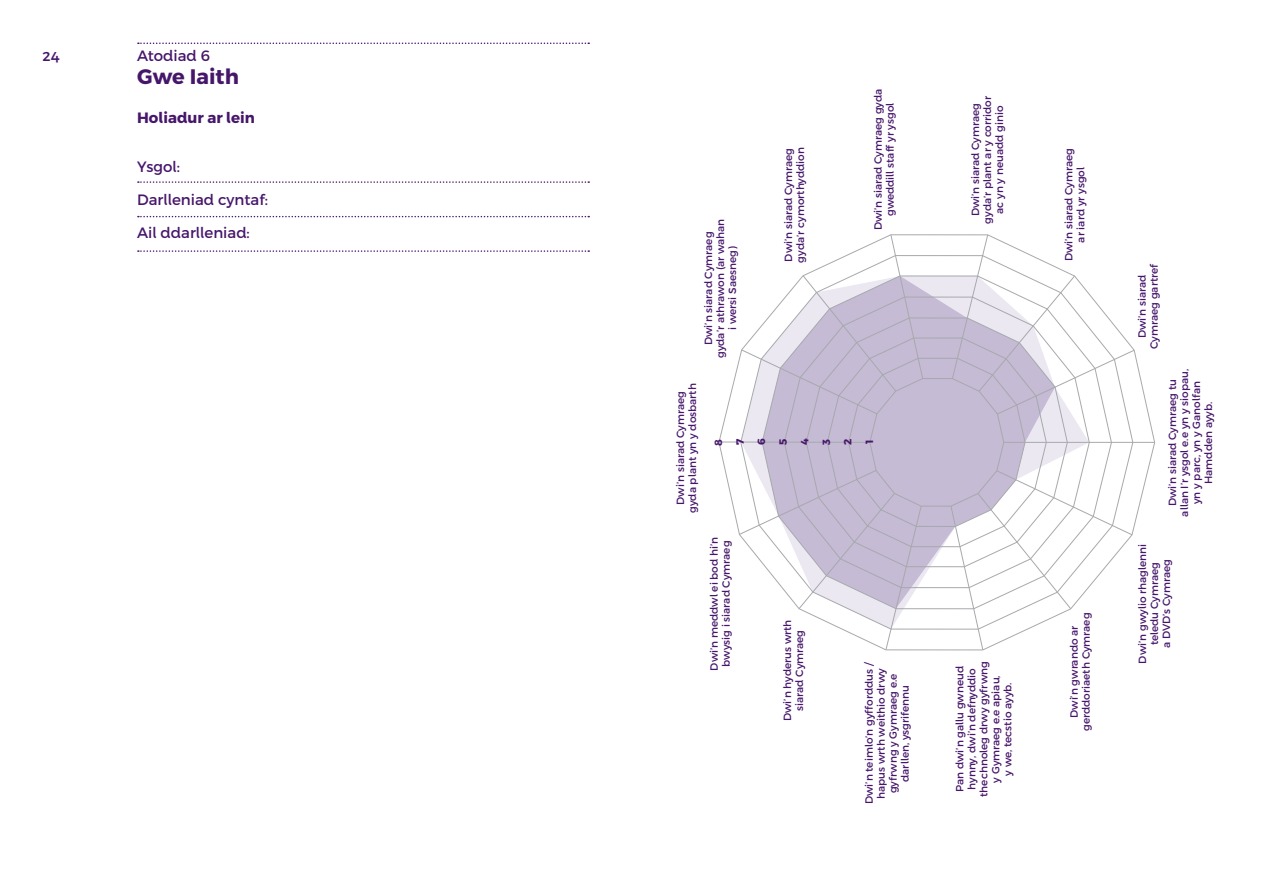
<style>
.page{position:relative;width:1263px;height:893px;background:#fff}
.page>*{position:absolute;margin:0;border:0;box-sizing:border-box;transform-origin:0 0}
.t1{font:700 21px "Cymraeg";color:#46166b}
.t2{font:15px "Cymraeg";color:#46166b}
.t3{font:700 15px "Cymraeg";color:#46166b}
.t4{font:15px "Cymraeg Alternates";color:#46166b}
.t5{font:10.5px/12px "Cymraeg";color:#46166b;text-align:center}
.t6{font:700 10.5px/21.6px "Cymraeg";color:#46166b;text-align:justify}
.s1{font-family:"Cymraeg Alternates"}
</style>
<div class="page">
<svg style="left:138px;top:43px;width:451px;height:1px"></svg>
<svg style="left:138px;top:181px;width:451px;height:2px"></svg>
<svg style="left:138px;top:216px;width:451px;height:1px"></svg>
<svg style="left:138px;top:250px;width:451px;height:2px"></svg>
<hr style="left:719px;top:442px;width:151px;height:1px;background:#a7a9ac">
<hr style="left:1004px;top:442px;width:150px;height:1px;background:#a7a9ac">
<svg style="left:738px;top:234px;width:397px;height:417px"></svg>
<h2 class="t4" style="left:43px;top:47px;width:19px">24</h2>
<h2 class="t2" style="left:137px;top:47px;width:74px">Atodiad <span class="s1">6</span></h2>
<h1 class="t1" style="left:137px;top:63px;width:103px">Gwe Iaith</h1>
<h2 class="t3" style="left:137px;top:108px;width:119px">Holiadur ar lein</h2>
<h2 class="t2" style="left:137px;top:158px;width:44px">Ysgol:</h2>
<h2 class="t2" style="left:137px;top:191px;width:132px">Darlleniad cyntaf:</h2>
<h2 class="t2" style="left:137px;top:224px;width:114px">Ail ddarlleniad:</h2>
<p class="t5" style="left:702px;top:358px;width:141px;rotate:-90deg">Dwi’n siarad Cymraeg gyda’r athrawon (ar wahan i wersi Saesneg)</p>
<p class="t5" style="left:782px;top:263px;width:117px;text-align:left;rotate:-90deg">Dwi’n siarad Cymraeg gyda’r cymorthyddion</p>
<p class="t5" style="left:872px;top:230px;width:143px;rotate:-90deg">Dwi’n siarad Cymraeg gyda gweddill staff yr ysgol</p>
<p class="t5" style="left:674px;top:513px;width:131px;rotate:-90deg">Dwi’n siarad Cymraeg gyda plant yn y dosbarth</p>
<p class="t6" style="left:708px;top:446px;width:8px;rotate:-90deg">8<br>7<br>6<br>5<br>4<br>3<br>2<br>1</p>
<p class="t5" style="left:969px;top:224px;width:129px;rotate:-90deg">Dwi’n siarad Cymraeg gyda’r plant ar y corridor ac yn y neuadd ginio</p>
<p class="t5" style="left:708px;top:671px;width:135px;rotate:-90deg">Dwi’n meddwl ei bod hi’n bwysig i siarad Cymraeg</p>
<p class="t5" style="left:781px;top:721px;width:103px;rotate:-90deg">Dwi’n hyderus wrth siarad Cymraeg</p>
<p class="t5" style="left:863px;top:804px;width:144px;rotate:-90deg">Dwi’n teimlo’n gyfforddus / hapus wrth weithio drwy gyfrwng y Gymraeg e.e darllen, ysgrifennu</p>
<p class="t5" style="left:954px;top:797px;width:137px;rotate:-90deg">Pan dwi’n gallu gwneud hynny, dwi’n defnyddio thechnoleg drwy gyfrwng y Gymraeg e.e apiau,<br>y we, tecstio ayyb.</p>
<p class="t5" style="left:1063px;top:261px;width:115px;rotate:-90deg">Dwi’n siarad Cymraeg ar iard yr ysgol</p>
<p class="t5" style="left:1068px;top:731px;width:120px;rotate:-90deg">Dwi’n gwrando ar gerddoriaeth Cymraeg</p>
<p class="t5" style="left:1136px;top:349px;width:87px;rotate:-90deg">Dwi’n siarad<br>Cymraeg gartref</p>
<p class="t5" style="left:1166px;top:516px;width:149px;rotate:-90deg">Dwi’n siarad Cymraeg tu allan I’r ysgol e.e yn y siopau, yn y parc, yn y Ganolfan<br>Hamdden ayyb.</p>
<p class="t5" style="left:1136px;top:664px;width:121px;rotate:-90deg">Dwi’n gwylio rhaglenni teledu Cymraeg<br>a DVD’s Cymraeg</p>
</div>
